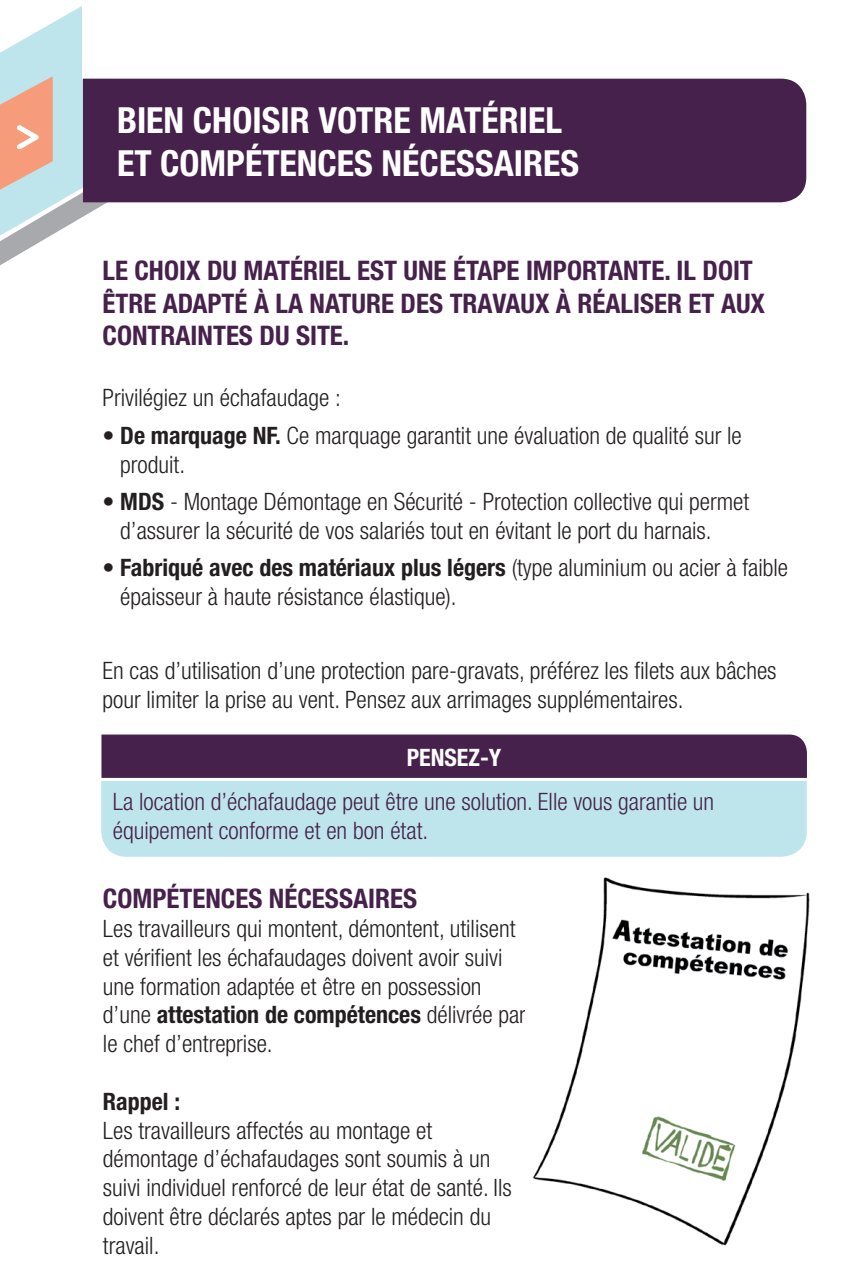
<style>
.page{position:relative;width:851px;height:1276px;background:#fff}
.page>*{position:absolute;margin:0;border:0;box-sizing:border-box;transform-origin:0 0}
.t1{font:700 condensed 36px/43.2px "Helvetica Neue";color:#fff}
.t2{font:700 condensed 27px/32.4px "Helvetica Neue";color:#46214b}
.t3{font:300 condensed 24px/28.8px "Helvetica Neue";color:#231f20}
.t4{font:300 condensed 24px/28.8px "Helvetica Neue";color:#46214b}
.t5{font:700 condensed 24px "Helvetica Neue";color:#fff}
.t6{font:700 condensed 24px "Helvetica Neue";color:#231f20}
.s1{font-weight:700}
</style>
<div class="page">
<svg style="left:0;top:25px;width:366px;height:240px"></svg>
<div style="left:83px;top:0;width:737px;height:79px;background:#fff"></div>
<svg style="left:0;top:77px;width:53px;height:131px;background:#e2b8a6"></svg>
<div style="left:83px;top:79px;width:723px;height:123px;background:#46214b"></div>
<div style="left:101px;top:734px;width:705px;height:44px;background:#46214b"></div>
<div style="left:101px;top:781px;width:705px;height:76px;background:#bee5ec"></div>
<img style="left:533px;top:877px;width:277px;height:369px">
<h1 class="t1" style="left:117px;top:98px;width:463px">BIEN CHOISIR VOTRE MATÉRIEL<br>ET COMPÉTENCES NÉCESSAIRES</h1>
<p class="t2" style="left:102px;top:254px;width:664px">LE CHOIX DU MATÉRIEL EST UNE ÉTAPE IMPORTANTE. IL DOIT<br>ÊTRE ADAPTÉ À LA NATURE DES TRAVAUX À RÉALISER ET AUX<br>CONTRAINTES DU SITE.</p>
<p class="t3" style="left:102px;top:383px;width:240px">Privilégiez un échafaudage :</p>
<p class="t3" style="left:120px;top:421px;width:623px;text-indent:-18px"><span class="s1">• De marquage NF.</span> Ce marquage garantit une évaluation de qualité sur le produit.</p>
<p class="t3" style="left:120px;top:487px;width:630px;text-indent:-18px"><span class="s1">• MDS</span> - Montage Démontage en Sécurité - Protection collective qui permet d’assurer la sécurité de vos salariés tout en évitant le port du harnais.</p>
<p class="t3" style="left:120px;top:553px;width:669px;text-indent:-18px">• <span class="s1">Fabriqué avec des matériaux plus légers</span> (type aluminium ou acier à faible épaisseur à haute résistance élastique).</p>
<p class="t3" style="left:102px;top:656px;width:675px">En cas d’utilisation d’une protection pare-gravats, préférez les filets aux bâches pour limiter la prise au vent. Pensez aux arrimages supplémentaires.</p>
<p class="t5" style="left:406px;top:742px;width:96px">PENSEZ-Y</p>
<p class="t4" style="left:113px;top:786px;width:602px">La location d’échafaudage peut être une solution. Elle vous garantie un équipement conforme et en bon état.</p>
<p class="t2" style="left:103px;top:882px;width:315px">COMPÉTENCES NÉCESSAIRES</p>
<p class="t3" style="left:103px;top:914px;width:424px">Les travailleurs qui montent, démontent, utilisent et vérifient les échafaudages doivent avoir suivi une formation adaptée et être en possession d’une <span class="s1">attestation de compétences</span> délivrée par le chef d’entreprise.</p>
<p class="t6" style="left:103px;top:1086px;width:79px">Rappel :</p>
<p class="t3" style="left:103px;top:1115px;width:410px">Les travailleurs affectés au montage et démontage d’échafaudages sont soumis à un suivi individuel renforcé de leur état de santé. Ils doivent être déclarés aptes par le médecin du travail.</p>
</div>
